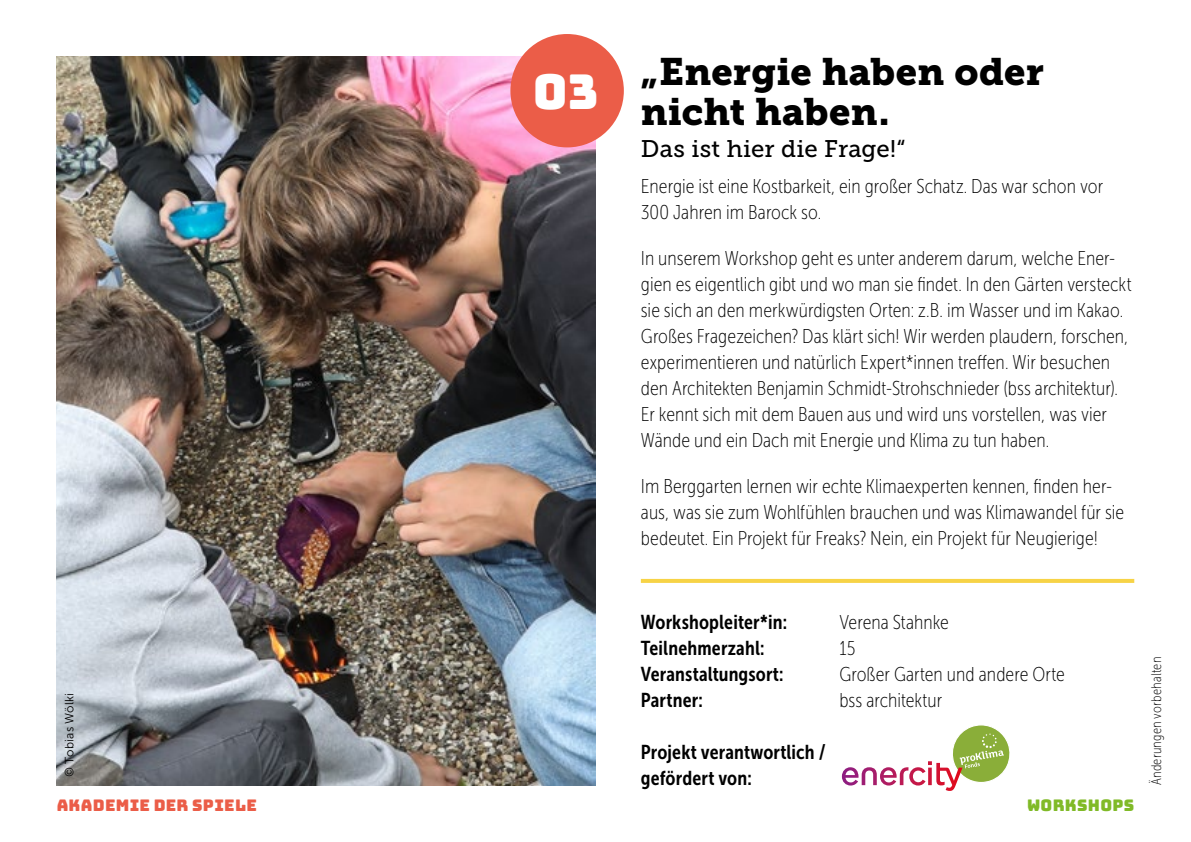
<style>
.page{position:relative;width:1191px;height:842px;background:#fff}
.page>*{position:absolute;margin:0;border:0;box-sizing:border-box;transform-origin:0 0}
.t1{font:48px "Bungee";color:#fff}
.t2{font:38px/40px "Museo Slab 900";letter-spacing:.005em;color:#000}
.t3{font:24px "Museo Slab 500";letter-spacing:.005em;color:#000}
.t4{font:20px/26px "Museo Sans Cond 100";letter-spacing:.005em;color:#000}
.t5{font:20px/26px "Museo Sans Cond 700";letter-spacing:.01em;color:#000}
.t6{font:16px "Bungee";letter-spacing:.02em;color:#eb5d48}
.t7{font:16px "Bungee";letter-spacing:.02em;color:#80ba27}
.t8{font:14px "Museo Sans Cond 100";letter-spacing:.02em;color:#000}
.t9{font:12px "Museo Sans 300";letter-spacing:.02em;color:#000}
</style>
<div class="page">
<img style="left:57px;top:57px;width:538px;height:728px">
<div style="left:510px;top:34px;width:114px;height:113px;background:#eb5d48;border-radius:50%"></div>
<svg style="left:641px;top:579px;width:493px;height:4px;fill:#f7d346"></svg>
<svg style="left:842px;top:725px;width:168px;height:66px"></svg>
<h1 class="t1" style="left:533px;top:65px;width:67px">03</h1>
<h2 class="t2" style="left:641px;top:52px;width:404px">„Energie haben oder nicht haben.</h2>
<p class="t3" style="left:641px;top:136px;width:266px">Das ist hier die Frage!“</p>
<p class="t4" style="left:641px;top:174px;width:464px">Energie ist eine Kostbarkeit, ein großer Schatz. Das war schon vor<br>300 Jahren im Barock so.</p>
<p class="t4" style="left:641px;top:246px;width:492px">In unserem Workshop geht es unter anderem darum, welche Ener&shy;gien es eigentlich gibt und wo man sie findet. In den Gärten versteckt sie sich an den merkwürdigsten Orten: z.B. im Wasser und im Kakao.<br>Großes Fragezeichen? Das klärt sich! Wir werden plaudern, forschen, experimentieren und natürlich Expert*innen treffen. Wir besuchen den Architekten Benjamin Schmidt-Strohschnieder (bss architektur).<br>Er kennt sich mit dem Bauen aus und wird uns vorstellen, was vier Wände und ein Dach mit Energie und Klima zu tun haben.</p>
<p class="t4" style="left:641px;top:474px;width:485px">Im Berggarten lernen wir echte Klimaexperten kennen, finden her&shy;aus, was sie zum Wohlfühlen brauchen und was Klimawandel für sie bedeutet. Ein Projekt für Freaks? Nein, ein Projekt für Neugierige!</p>
<p class="t9" style="left:63px;top:777px;width:85px;rotate:-90deg">© Tobias Wölki</p>
<p class="t5" style="left:641px;top:609px;width:148px">Workshopleiter*in:</p>
<p class="t4" style="left:839px;top:610px;width:111px">Verena Stahnke</p>
<p class="t5" style="left:641px;top:635px;width:125px">Teilnehmerzahl:</p>
<p class="t4" style="left:839px;top:636px;width:18px">15</p>
<p class="t5" style="left:641px;top:661px;width:144px">Veranstaltungsort:</p>
<p class="t4" style="left:839px;top:662px;width:227px">Großer Garten und andere Orte</p>
<p class="t5" style="left:641px;top:687px;width:63px">Partner:</p>
<p class="t4" style="left:839px;top:688px;width:104px">bss architektur</p>
<p class="t5" style="left:641px;top:739px;width:186px">Projekt verantwortlich / gefördert von:</p>
<p class="t6" style="left:57px;top:796px;width:202px">AKADEMIE DER SPIELE</p>
<p class="t7" style="left:1027px;top:796px;width:109px">WORKSHOPS</p>
<p class="t8" style="left:1148px;top:785px;width:130px;rotate:-90deg">Änderungen vorbehalten</p>
</div>
